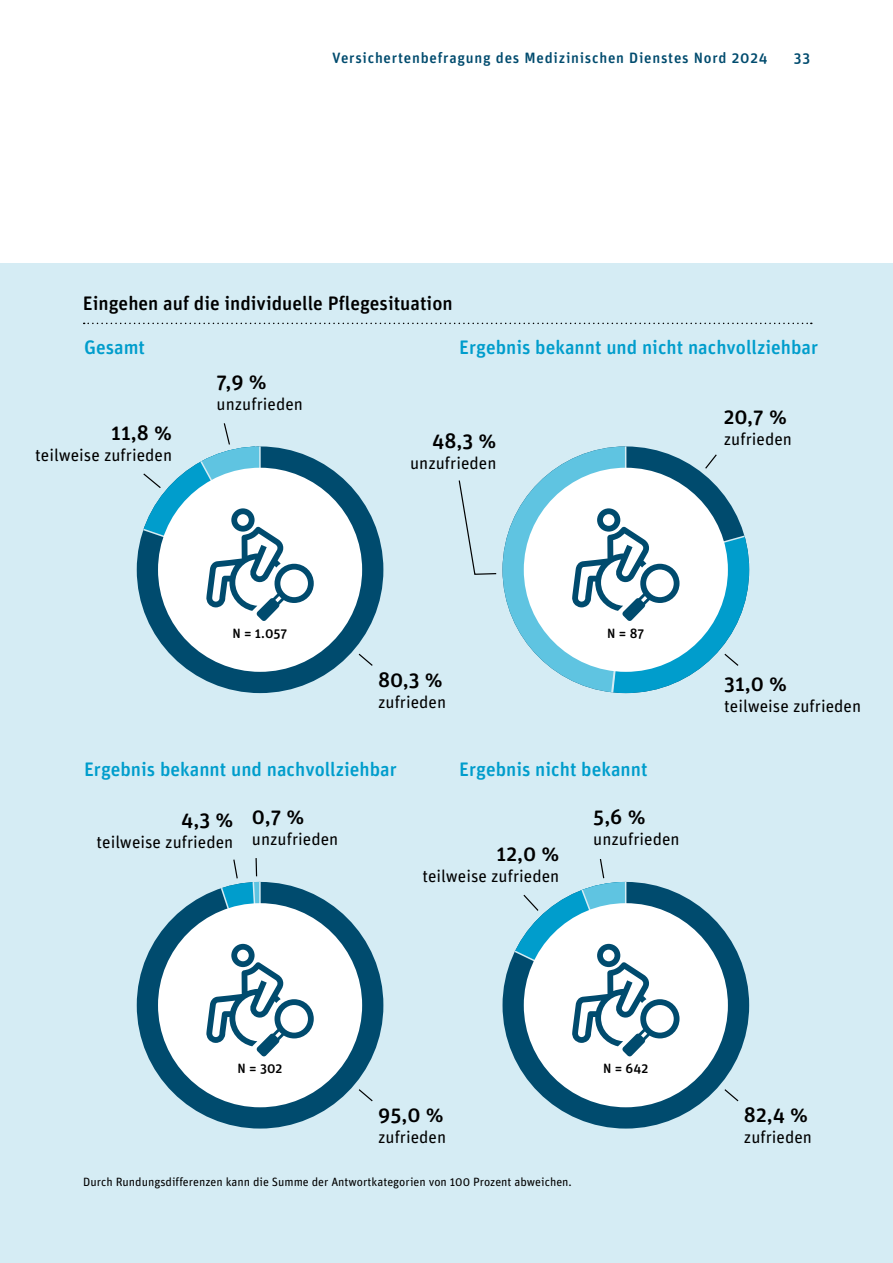
<style>
.page{position:relative;width:893px;height:1263px;background:#fff}
.page>*{position:absolute;margin:0;border:0;box-sizing:border-box;transform-origin:0 0}
.t1{font:500 21px "Unit Rounded OT";color:#000}
.t2{font:500 19.5px "Unit Rounded OT";color:#009dcc}
.t3{font:500 19.5px "Unit Rounded OT";color:#000}
.t4{font:17.25px "Unit Rounded OT";color:#000}
.t5{font:500 15px "Unit Rounded OT";letter-spacing:.05em;color:#004b6e}
.t6{font:500 13.5px "Unit Rounded OT";color:#000}
.t7{font:12px "Unit Rounded OT";color:#000}
</style>
<div class="page">
<div style="left:0;top:264px;width:893px;height:999px;background:#d5ecf4"></div>
<svg style="left:84px;top:323px;width:728px;height:1px"></svg>
<div style="left:137px;top:446px;width:246px;height:247px;background:#004b6e;border-radius:50%"></div>
<div style="left:137px;top:882px;width:246px;height:246px;background:#004b6e;border-radius:50%"></div>
<div style="left:502px;top:882px;width:247px;height:246px;background:#004b6e;border-radius:50%"></div>
<svg style="left:137px;top:423px;width:237px;height:251px"></svg>
<div style="left:158px;top:903px;width:204px;height:204px;background:#fff;border-radius:50%"></div>
<svg style="left:199px;top:858px;width:175px;height:244px"></svg>
<svg style="left:458px;top:446px;width:291px;height:247px"></svg>
<svg style="left:502px;top:859px;width:238px;height:243px"></svg>
<p class="t5" style="left:332px;top:48px;width:437px">Versichertenbefragung des Medizinischen Dienstes Nord 2024</p>
<p class="t5" style="left:794px;top:48px;width:18px">33</p>
<p class="t3" style="left:83px;top:291px;width:371px">Eingehen auf die individuelle Pflegesituation</p>
<p class="t2" style="left:84px;top:334px;width:63px">Gesamt</p>
<p class="t2" style="left:459px;top:334px;width:360px">Ergebnis bekannt und nicht nachvollziehbar</p>
<p class="t1" style="left:111px;top:420px;width:62px">11,8 %</p>
<p class="t4" style="left:35px;top:445px;width:138px">teilweise zufrieden</p>
<p class="t1" style="left:217px;top:369px;width:52px">7,9 %</p>
<p class="t4" style="left:217px;top:393px;width:88px">unzufrieden</p>
<p class="t1" style="left:432px;top:427px;width:66px">48,3 %</p>
<p class="t4" style="left:410px;top:452px;width:88px">unzufrieden</p>
<p class="t1" style="left:724px;top:403px;width:65px">20,7 %</p>
<p class="t4" style="left:724px;top:428px;width:70px">zufrieden</p>
<p class="t6" style="left:232px;top:624px;width:57px">N = 1.057</p>
<p class="t1" style="left:378px;top:666px;width:66px">80,3 %</p>
<p class="t4" style="left:378px;top:691px;width:70px">zufrieden</p>
<p class="t6" style="left:607px;top:624px;width:39px">N = 87</p>
<p class="t2" style="left:84px;top:757px;width:314px">Ergebnis bekannt und nachvollziehbar</p>
<p class="t2" style="left:459px;top:757px;width:190px">Ergebnis nicht bekannt</p>
<p class="t1" style="left:181px;top:806px;width:54px">4,3 %</p>
<p class="t4" style="left:96px;top:831px;width:138px">teilweise zufrieden</p>
<p class="t1" style="left:252px;top:803px;width:54px">0,7 %</p>
<p class="t4" style="left:252px;top:828px;width:88px">unzufrieden</p>
<p class="t1" style="left:496px;top:841px;width:64px">12,0 %</p>
<p class="t4" style="left:422px;top:865px;width:138px">teilweise zufrieden</p>
<p class="t1" style="left:593px;top:804px;width:54px">5,6 %</p>
<p class="t4" style="left:593px;top:829px;width:88px">unzufrieden</p>
<p class="t1" style="left:724px;top:670px;width:65px">31,0 %</p>
<p class="t4" style="left:724px;top:695px;width:138px">teilweise zufrieden</p>
<p class="t6" style="left:238px;top:1060px;width:46px">N = 302</p>
<p class="t1" style="left:378px;top:1102px;width:67px">95,0 %</p>
<p class="t4" style="left:378px;top:1127px;width:70px">zufrieden</p>
<p class="t7" style="left:83px;top:1174px;width:490px">Durch Rundungsdifferenzen kann die Summe der Antwortkategorien von 100 Prozent abweichen.</p>
<p class="t6" style="left:603px;top:1060px;width:47px">N = 642</p>
<p class="t1" style="left:744px;top:1102px;width:66px">82,4 %</p>
<p class="t4" style="left:744px;top:1127px;width:70px">zufrieden</p>
</div>
